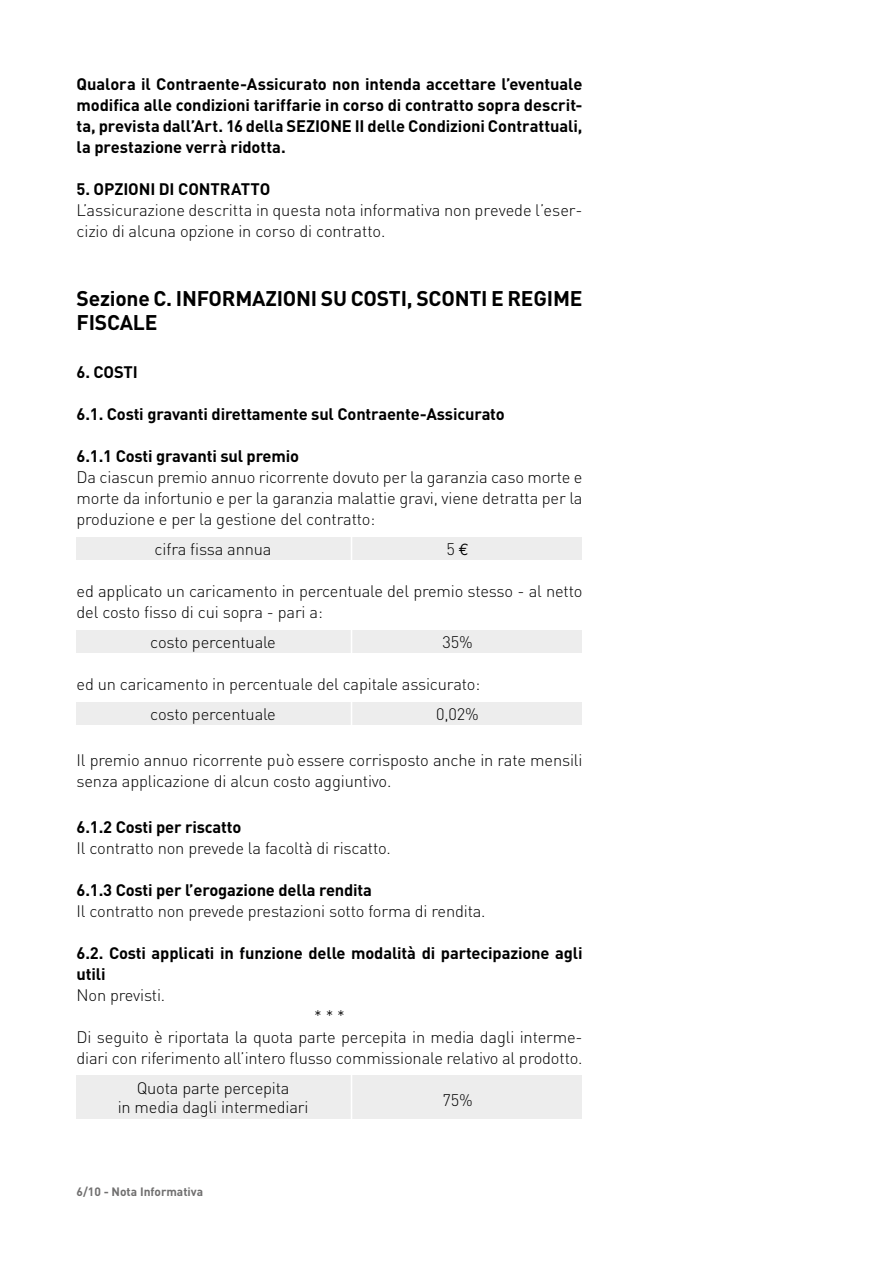
<style>
.page{position:relative;width:893px;height:1263px;background:#fff}
.page>*{position:absolute;margin:0;border:0;box-sizing:border-box;transform-origin:0 0}
.t1{font:700 21px/24px "DIN";letter-spacing:-.01em;color:#000}
.t2{font:300 16.5px/21px "DIN";letter-spacing:-.01em;color:#000}
.t3{font:700 16.5px/21px "DIN";letter-spacing:-.01em;color:#000;text-align:justify}
.t4{font:700 12px "DIN";color:#706f6f}
.s1{font-family:"Euro Mono Std";font-weight:400}
</style>
<div class="page">
<div style="left:77px;top:1075px;width:505px;height:44px;background:#ededed"></div>
<hr style="left:351px;top:1068px;width:1px;height:54px;background:#fff">
<div style="left:77px;top:702px;width:505px;height:23px;background:#ededed"></div>
<svg style="left:351px;top:702px;width:1px;height:23px"></svg>
<div style="left:77px;top:630px;width:505px;height:23px;background:#ededed"></div>
<svg style="left:351px;top:630px;width:1px;height:23px"></svg>
<div style="left:77px;top:537px;width:505px;height:23px;background:#ededed"></div>
<svg style="left:351px;top:537px;width:1px;height:23px"></svg>
<p class="t3" style="left:77px;top:73px;width:507px">Qualora il Contraente-Assicurato non intenda accettare l’eventuale modifica alle condizioni tariffarie in corso di contratto sopra descrit&shy;ta, prevista dall’Art. 16 della SEZIONE II delle Condizioni Contrattuali, la prestazione verrà ridotta.</p>
<p class="t3" style="left:77px;top:178px;width:195px">5. OPZIONI DI CONTRATTO</p>
<p class="t2" style="left:77px;top:200px;width:507px">L’assicurazione descritta in questa nota informativa non prevede l’eser&shy;cizio di alcuna opzione in corso di contratto.</p>
<p class="t1" style="left:77px;top:286px;width:507px">Sezione C. INFORMAZIONI SU COSTI, SCONTI E REGIME<br>FISCALE</p>
<p class="t3" style="left:77px;top:361px;width:63px">6. COSTI</p>
<p class="t3" style="left:77px;top:403px;width:430px">6.1. Costi gravanti direttamente sul Contraente-Assicurato</p>
<p class="t3" style="left:77px;top:445px;width:224px">6.1.1 Costi gravanti sul premio</p>
<p class="t2" style="left:77px;top:467px;width:507px;text-align:justify">Da ciascun premio annuo ricorrente dovuto per la garanzia caso morte e morte da infortunio e per la garanzia malattie gravi, viene detratta per la produzione e per la gestione del contratto:</p>
<p class="t2" style="left:155px;top:538px;width:118px">cifra fissa annua</p>
<p class="t2" style="left:446px;top:538px;width:24px">5 <span class="s1">€</span></p>
<p class="t2" style="left:77px;top:580px;width:507px">ed applicato un caricamento in percentuale del premio stesso - al netto del costo fisso di cui sopra - pari a:</p>
<p class="t2" style="left:150px;top:631px;width:127px">costo percentuale</p>
<p class="t2" style="left:442px;top:631px;width:32px">35%</p>
<p class="t2" style="left:150px;top:669px;width:331px;line-height:29.7px;text-indent:-74px">ed un caricamento in percentuale del capitale assicurato: costo percentuale</p>
<p class="t2" style="left:436px;top:703px;width:44px">0,02%</p>
<p class="t2" style="left:77px;top:749px;width:507px">Il premio annuo ricorrente può essere corrisposto anche in rate mensili senza applicazione di alcun costo aggiuntivo.</p>
<p class="t3" style="left:77px;top:816px;width:166px">6.1.2 Costi per riscatto</p>
<p class="t2" style="left:77px;top:837px;width:316px">Il contratto non prevede la facoltà di riscatto.</p>
<p class="t3" style="left:77px;top:879px;width:297px">6.1.3 Costi per l’erogazione della rendita</p>
<p class="t2" style="left:77px;top:900px;width:410px">Il contratto non prevede prestazioni sotto forma di rendita.</p>
<p class="t3" style="left:77px;top:942px;width:507px">6.2. Costi applicati in funzione delle modalità di partecipazione agli utili</p>
<p class="t2" style="left:77px;top:984px;width:90px">Non previsti.</p>
<p class="t2" style="left:77px;top:1005px;width:507px;text-align:center">* * *<br>Di seguito è riportata la quota parte percepita in media dagli interme&shy;diari con riferimento all’intero flusso commissionale relativo al prodotto.</p>
<p class="t2" style="left:118px;top:1078px;width:192px;line-height:19.5px;text-align:center">Quota parte percepita<br>in media dagli intermediari</p>
<p class="t2" style="left:442px;top:1089px;width:32px">75%</p>
<p class="t4" style="left:77px;top:1184px;width:128px">6/10 - Nota Informativa</p>
</div>
